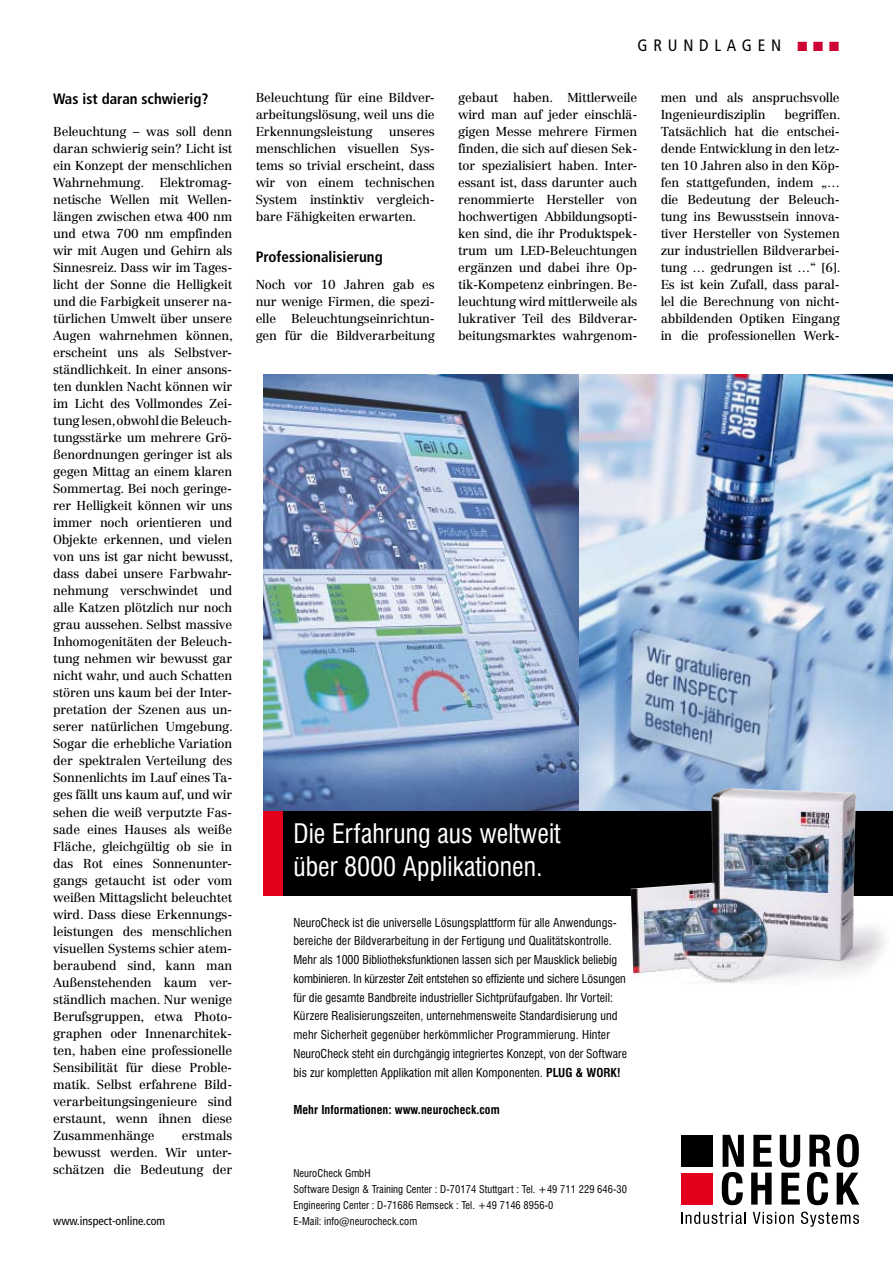
<style>
.page{position:relative;width:893px;height:1263px;background:#fff}
.page>*{position:absolute;margin:0;border:0;box-sizing:border-box;transform-origin:0 0}
.t1{font:condensed 26.25px/33px "Swiss 721 BT";color:#fff}
.t2{font:condensed 16.5px "Frutiger LT Com";letter-spacing:.35em;color:#000}
.t3{font:700 condensed 15px "Frutiger LT Com";color:#000}
.t4{font:12.75px/17px "Centennial LT Std";letter-spacing:-.015em;color:#000;text-align:justify}
.t5{font:condensed 12px/18.8px "Swiss 721 BT";letter-spacing:.005em;color:#000}
.t6{font:700 condensed 12px "Swiss 721 BT";letter-spacing:.005em;color:#000}
.t7{font:condensed 12px "Frutiger LT Com";color:#000}
.t8{font:condensed 10.5px/15.8px "Swiss 721 BT";letter-spacing:.005em;color:#000}
.s1{font-weight:700}
</style>
<div class="page">
<svg style="left:681px;top:1212px;width:65px;height:12px"></svg>
<svg style="left:753px;top:1212px;width:41px;height:12px"></svg>
<svg style="left:801px;top:1211px;width:58px;height:16px"></svg>
<svg style="left:809px;top:1135px;width:22px;height:31px"></svg>
<svg style="left:722px;top:1135px;width:22px;height:70px"></svg>
<svg style="left:751px;top:1135px;width:21px;height:69px"></svg>
<svg style="left:780px;top:1135px;width:20px;height:69px"></svg>
<svg style="left:807px;top:1172px;width:21px;height:33px"></svg>
<svg style="left:837px;top:1134px;width:22px;height:70px"></svg>
<div style="left:681px;top:1135px;width:32px;height:31px;background:#000"></div>
<div style="left:681px;top:1172px;width:32px;height:32px;background:#e2001a"></div>
<div style="left:264px;top:810px;width:629px;height:85px;background:#000"></div>
<div style="left:264px;top:810px;width:19px;height:85px;background:#e2001a"></div>
<img style="left:264px;top:374px;width:629px;height:436px">
<img style="left:631px;top:787px;width:262px;height:197px">
<p class="t3" style="left:53px;top:90px;width:157px">Was ist daran schwierig?</p>
<p class="t4" style="left:53px;top:123px;width:181px">Beleuchtung – was soll denn daran schwierig sein? Licht ist ein Konzept der menschlichen Wahrnehmung. Elektromag&shy;netische Wellen mit Wellen&shy;längen zwischen etwa 400 nm und etwa 700 nm empfinden wir mit Augen und Gehirn als Sinnesreiz. Dass wir im Tages&shy;licht der Sonne die Helligkeit und die Farbigkeit unserer na&shy;türlichen Umwelt über unsere Augen wahrnehmen können, erscheint uns als Selbstver&shy;ständlichkeit. In einer ansons&shy;ten dunklen Nacht können wir im Licht des Vollmondes Zei&shy;tung lesen, obwohl die Beleuch&shy;tungsstärke um mehrere Grö&shy;ßenordnungen geringer ist als gegen Mittag an einem klaren Sommertag. Bei noch geringe&shy;rer Helligkeit können wir uns immer noch orientieren und Objekte erkennen, und vielen von uns ist gar nicht bewusst, dass dabei unsere Farbwahr&shy;nehmung verschwindet und alle Katzen plötzlich nur noch grau aussehen. Selbst massive Inhomogenitäten der Beleuch&shy;tung nehmen wir bewusst gar nicht wahr, und auch Schatten stören uns kaum bei der Inter&shy;pretation der Szenen aus un&shy;serer natürlichen Umgebung.<br>Sogar die erhebliche Variation der spektralen Verteilung des Sonnenlichts im Lauf eines Ta&shy;ges fällt uns kaum auf, und wir sehen die weiß verputzte Fas&shy;sade eines Hauses als weiße Fläche, gleichgültig ob sie in das Rot eines Sonnenunter&shy;gangs getaucht ist oder vom weißen Mittagslicht beleuchtet wird. Dass diese Erkennungs&shy;leistungen des menschlichen visuellen Systems schier atem&shy;beraubend sind, kann man Außenstehenden kaum ver&shy;ständlich machen. Nur wenige Berufsgruppen, etwa Photo&shy;graphen oder Innenarchitek&shy;ten, haben eine professionelle Sensibilität für diese Proble&shy;matik. Selbst erfahrene Bild&shy;verarbeitungsingenieure sind erstaunt, wenn ihnen diese Zusammenhänge</p>
<p class="t4" style="left:53px;top:1127px;width:181px;text-indent:129px">erstmals bewusst werden. Wir unter&shy;schätzen die Bedeutung der</p>
<p class="t7" style="left:53px;top:1214px;width:113px">www.inspect-online.com</p>
<p class="t4" style="left:256px;top:89px;width:181px">Beleuchtung für eine Bildver&shy;arbeitungslösung, weil uns die Erkennungsleistung</p>
<p class="t4" style="left:256px;top:123px;width:181px;text-indent:133px">unseres menschlichen visuellen Sys&shy;tems so trivial erscheint, dass wir von einem technischen System instinktiv vergleich&shy;bare Fähigkeiten erwarten.</p>
<p class="t3" style="left:256px;top:248px;width:129px">Professionalisierung</p>
<p class="t4" style="left:256px;top:276px;width:181px">Noch vor 10 Jahren gab es nur wenige Firmen, die spezi&shy;elle Beleuchtungseinrichtun&shy;gen für die Bildverarbeitung</p>
<p class="t2" style="left:638px;top:35px;width:145px">Grundlag en</p>
<p class="t4" style="left:458px;top:89px;width:181px">gebaut haben. Mittlerweile wird man auf jeder einschlä&shy;gigen Messe mehrere Firmen finden, die sich auf diesen Sek&shy;tor spezialisiert haben. Inter&shy;essant ist, dass darunter auch renommierte Hersteller von hochwertigen Abbildungsopti&shy;ken sind, die ihr Produktspek&shy;trum um LED-Beleuchtungen ergänzen und dabei ihre Op&shy;tik-Kompetenz einbringen. Be&shy;leuchtung wird mittlerweile als lukrativer Teil des Bildverar&shy;beitungsmarktes wahrgenom-</p>
<p class="t4" style="left:661px;top:89px;width:181px">men und als anspruchsvolle<br>Ingenieurdisziplin</p>
<p class="t4" style="left:661px;top:106px;width:181px;text-indent:124px">begriffen.<br>Tatsächlich hat die entschei&shy;dende Entwicklung in den letz&shy;ten 10 Jahren also in den Köp&shy;fen stattgefunden, indem „… die Bedeutung der Beleuch&shy;tung ins Bewusstsein innova&shy;tiver Hersteller von Systemen zur industriellen Bildverarbei&shy;tung … gedrungen ist …“ [6].<br>Es ist kein Zufall, dass paral&shy;lel die Berechnung von nicht&shy;abbildenden Optiken Eingang in die professionellen Werk-</p>
<h1 class="t1" style="left:293px;top:817px;width:269px">Die Erfahrung aus weltweit über 8000 Applikationen.</h1>
<p class="t5" style="left:293px;top:913px;width:335px">NeuroCheck ist die universelle Lösungsplattform für alle Anwendungs&shy;bereiche der Bildverarbeitung in der Fertigung und Qualitätskontrolle.<br>Mehr als 1000 Bibliotheksfunktionen lassen sich per Mausklick beliebig kombinieren. In kürzester Zeit entstehen so effiziente und sichere Lösungen für die gesamte Bandbreite industrieller Sichtprüfaufgaben. Ihr Vorteil:<br>Kürzere Realisierungszeiten, unternehmensweite Standardisierung und mehr Sicherheit gegenüber herkömmlicher Programmierung. Hinter NeuroCheck steht ein durchgängig integriertes Konzept, von der Software bis zur kompletten Applikation mit allen Komponenten. <span class="s1">PLUG &amp; WORK!</span></p>
<p class="t6" style="left:293px;top:1102px;width:208px">Mehr Informationen: www.neurocheck.com</p>
<p class="t8" style="left:293px;top:1166px;width:335px">NeuroCheck GmbH<br>Software Design &amp; Training Center : D-70174 Stuttgart : Tel. +49 711 229 646-30<br>Engineering Center : D-71686 Remseck : Tel. +49 7146 8956-0<br>E-Mail: info@neurocheck.com</p>
</div>
